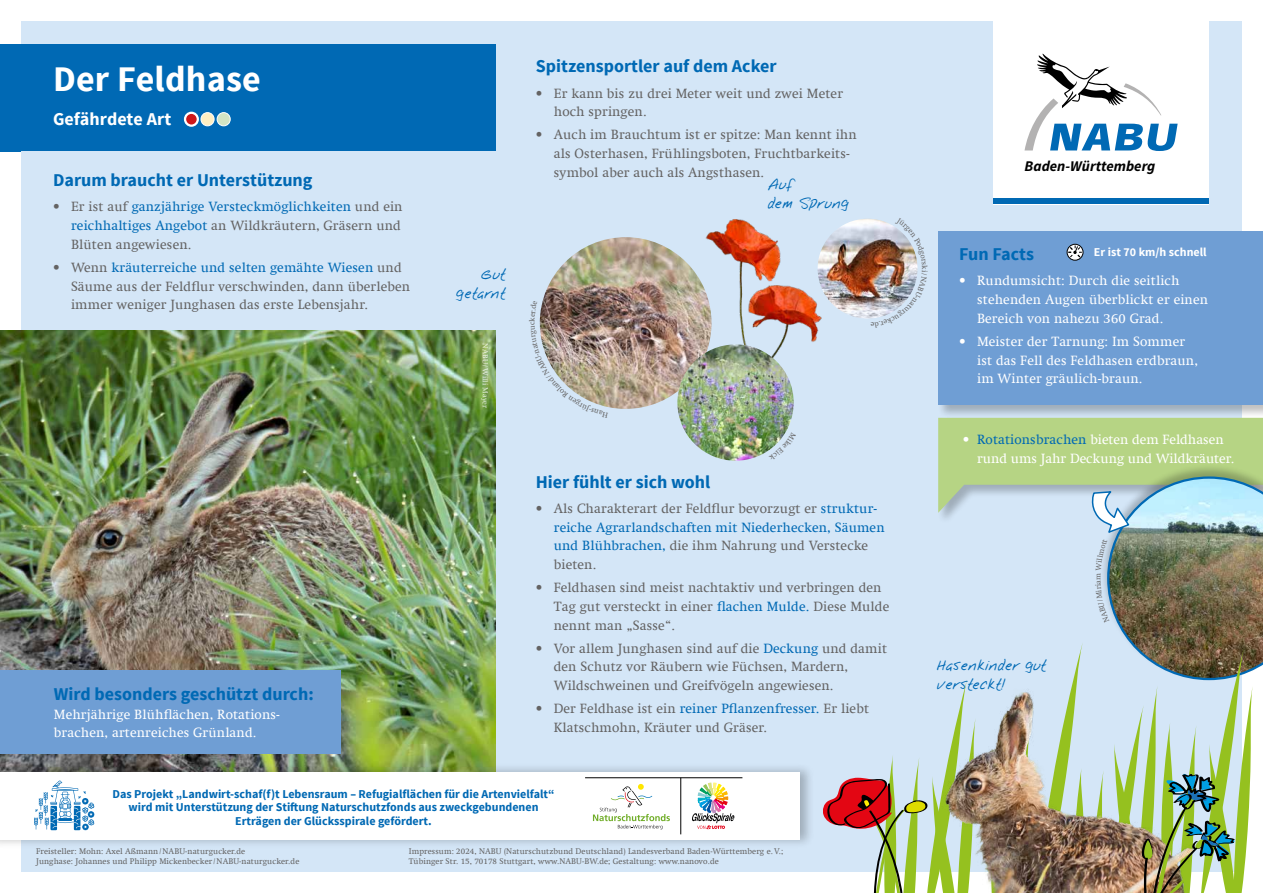
<style>
.page{position:relative;width:1263px;height:893px;background:#fff}
.page>*{position:absolute;margin:0;border:0;box-sizing:border-box;transform-origin:0 0}
.t1{font:700 36px "Source Sans Pro";letter-spacing:.005em;color:#fff}
.t2{font:700 18px "Source Sans Pro";color:#0069b4}
.t3{font:700 18px "Source Sans Pro";letter-spacing:.005em;color:#fff}
.t4{font:italic 700 14.85px "Source Sans Pro";color:#000}
.t5{font:13.5px/18.8px "Swift Com";letter-spacing:.01em;color:#646363}
.t6{font:13.5px/18.8px "Swift Com";letter-spacing:.01em;color:#fff}
.t7{font:13.5px/18.8px "Nabu Note 4";color:#0069b4}
.t8{font:700 12px/13.5px "Source Sans Pro";color:#0069b4;text-align:center}
.t9{font:700 12px "Source Sans Pro";color:#fff}
.t10{font:8.25px/9.8px "Swift Com";letter-spacing:.01em;color:#646363}
.t11{font:7.5px "Swift Com";letter-spacing:.01em;color:#fff}
.s1{color:#0069b4}
</style>
<div class="page">
<div style="left:21px;top:21px;width:1221px;height:851px;background:#d4e6f7"></div>
<div style="left:0;top:45px;width:495px;height:106px;background:#0069b4"></div>
<img style="left:0;top:331px;width:495px;height:432px">
<div style="left:185px;top:113px;width:13px;height:13px;background:#cd1719;border-radius:50%"></div>
<div style="left:184px;top:112px;width:15px;height:15px;border:2px solid #fff;border-radius:50%"></div>
<div style="left:201px;top:113px;width:13px;height:13px;background:#ffefc3;border-radius:50%"></div>
<div style="left:201px;top:112px;width:13px;height:14px;border:1px solid #fff;border-radius:50%"></div>
<div style="left:217px;top:113px;width:13px;height:13px;background:#d2e4c4;border-radius:50%"></div>
<div style="left:217px;top:112px;width:13px;height:14px;border:1px solid #fff;border-radius:50%"></div>
<div style="left:0;top:670px;width:341px;height:84px;background:#6f9ed4"></div>
<img style="left:681px;top:219px;width:100px;height:133px">
<img style="left:731px;top:254px;width:94px;height:157px">
<img style="left:540px;top:237px;width:171px;height:172px;border-radius:86px">
<img style="left:818px;top:219px;width:99px;height:100px;border-radius:50px">
<img style="left:677px;top:344px;width:117px;height:117px;border-radius:58px">
<div style="left:0;top:763px;width:815px;height:86px;background:#000;opacity:.25"></div>
<div style="left:0;top:772px;width:799px;height:68px;background:#fff"></div>
<svg style="left:34px;top:781px;width:60px;height:49px"></svg>
<svg style="left:593px;top:784px;width:77px;height:45px"></svg>
<hr style="left:680px;top:778px;width:1px;height:56px;background:#000">
<hr style="left:585px;top:778px;width:157px;height:1px;background:#000">
<svg style="left:691px;top:778px;width:43px;height:52px"></svg>
<div style="left:937px;top:230px;width:326px;height:189px;background:#000;opacity:.25"></div>
<div style="left:938px;top:231px;width:325px;height:174px;background:#6f9ed4"></div>
<svg style="left:1067px;top:244px;width:16px;height:16px"></svg>
<div style="left:1067px;top:244px;width:16px;height:17px;border:1px solid #000;border-radius:50%"></div>
<svg style="left:1068px;top:245px;width:14px;height:13px"></svg>
<div style="left:993px;top:0;width:216px;height:204px;background:#fff"></div>
<svg style="left:1024px;top:54px;width:153px;height:97px"></svg>
<div style="left:993px;top:199px;width:216px;height:5px;background:#0069b4"></div>
<img style="left:823px;top:418px;width:440px;height:475px">
<img style="left:871px;top:219px;width:47px;height:100px">
<svg style="left:769px;top:432px;width:17px;height:18px"></svg>
<img style="left:539px;top:300px;width:69px;height:107px">
<h1 class="t1" style="left:53px;top:56px;width:209px">Der Feldhase</h1>
<h2 class="t3" style="left:53px;top:108px;width:120px">Gefährdete Art</h2>
<h2 class="t2" style="left:53px;top:169px;width:261px">Darum braucht er Unterstützung</h2>
<p class="t5" style="left:71px;top:197px;width:333px;text-indent:-18px">• Er ist auf <span class="s1">ganzjährige Versteckmöglichkeiten</span> und ein <span class="s1">reichhaltiges Angebot</span> an Wildkräutern, Gräsern und<br>Blüten angewiesen.</p>
<p class="t5" style="left:71px;top:258px;width:341px;text-indent:-18px">• Wenn <span class="s1">kräuterreiche und selten gemähte Wiesen</span> und<br>Säume aus der Feldflur verschwinden, dann überleben immer weniger Junghasen das erste Lebensjahr.</p>
<h2 class="t2" style="left:54px;top:682px;width:261px">Wird besonders geschützt durch:</h2>
<p class="t6" style="left:54px;top:705px;width:227px">Mehrjährige Blühflächen, Rotations&shy;brachen, artenreiches Grünland.</p>
<p class="t7" style="left:456px;top:266px;width:51px;text-align:right">Gut getarnt</p>
<p class="t11" style="left:490px;top:343px;width:67px;rotate:90deg">NABU /Willi Mayer</p>
<h2 class="t2" style="left:536px;top:55px;width:242px">Spitzensportler auf dem Acker</h2>
<p class="t5" style="left:554px;top:84px;width:291px;text-indent:-18px">• Er kann bis zu drei Meter weit und zwei Meter hoch springen.</p>
<p class="t5" style="left:554px;top:125px;width:304px;text-indent:-18px">• Auch im Brauchtum ist er spitze: Man kennt ihn als Osterhasen, Frühlingsboten, Fruchtbarkeits&shy;symbol aber auch als Angsthasen.</p>
<p class="t7" style="left:768px;top:176px;width:83px">Auf<br>dem Sprung</p>
<h2 class="t2" style="left:536px;top:470px;width:176px">Hier fühlt er sich wohl</h2>
<p class="t5" style="left:554px;top:499px;width:332px;text-indent:-18px">• Als Charakterart der Feldflur bevorzugt er <span class="s1">struktur&shy;reiche Agrarlandschaften mit Niederhecken, Säumen und Blühbrachen,</span> die ihm Nahrung und Verstecke bieten.</p>
<p class="t5" style="left:554px;top:578px;width:337px;text-indent:-18px">• Feldhasen sind meist nachtaktiv und verbringen den<br>Tag gut versteckt in einer <span class="s1">flachen Mulde.</span> Diese Mulde nennt man „Sasse“.</p>
<p class="t5" style="left:554px;top:639px;width:335px;text-indent:-18px">• Vor allem Junghasen sind auf die <span class="s1">Deckung</span> und damit den Schutz vor Räubern wie Füchsen, Mardern,<br>Wildschweinen und Greifvögeln angewiesen.</p>
<p class="t5" style="left:554px;top:699px;width:317px;text-indent:-18px">• Der Feldhase ist ein <span class="s1">reiner Pflanzenfresser.</span> Er liebt<br>Klatschmohn, Kräuter und Gräser.</p>
<p class="t8" style="left:112px;top:787px;width:444px">Das Projekt „Landwirt-schaf(f)t Lebensraum – Refugialflächen für die Artenvielfalt“ wird mit Unterstützung der Stiftung Naturschutzfonds aus zweckgebundenen<br>Erträgen der Glücksspirale gefördert.</p>
<p class="t10" style="left:36px;top:847px;width:265px">Freisteller: Mohn: Axel Aßmann/NABU-naturgucker.de<br>Junghase: Johannes und Philipp Mickenbecker /NABU-naturgucker.de</p>
<p class="t10" style="left:409px;top:847px;width:376px">Impressum: 2024, NABU (Naturschutzbund Deutschland) Landesverband Baden-Württemberg e.V.;<br>Tübinger Str. 15, 70178 Stuttgart, www.NABU-BW.de; Gestaltung: www.nanovo.de</p>
<p class="t4" style="left:1024px;top:157px;width:132px">Baden-Württemberg</p>
<p class="t9" style="left:1094px;top:245px;width:114px">Er ist 70 km/h schnell</p>
<h2 class="t2" style="left:959px;top:243px;width:76px">Fun Facts</h2>
<p class="t6" style="left:977px;top:271px;width:232px;text-indent:-18px">• Rundumsicht: Durch die seitlich stehenden Augen überblickt er einen<br>Bereich von nahezu 360 Grad.</p>
<p class="t6" style="left:977px;top:332px;width:222px;text-indent:-18px">• Meister der Tarnung: Im Sommer ist das Fell des Feldhasen erdbraun, im Winter gräulich-braun.</p>
<p class="t6" style="left:977px;top:431px;width:259px;text-indent:-14px">• <span class="s1">Rotationsbrachen</span> bieten dem Feldhasen rund ums Jahr Deckung und Wildkräuter.</p>
<p class="t7" style="left:937px;top:657px;width:111px">Hasenkinder gut versteckt!</p>
</div>
